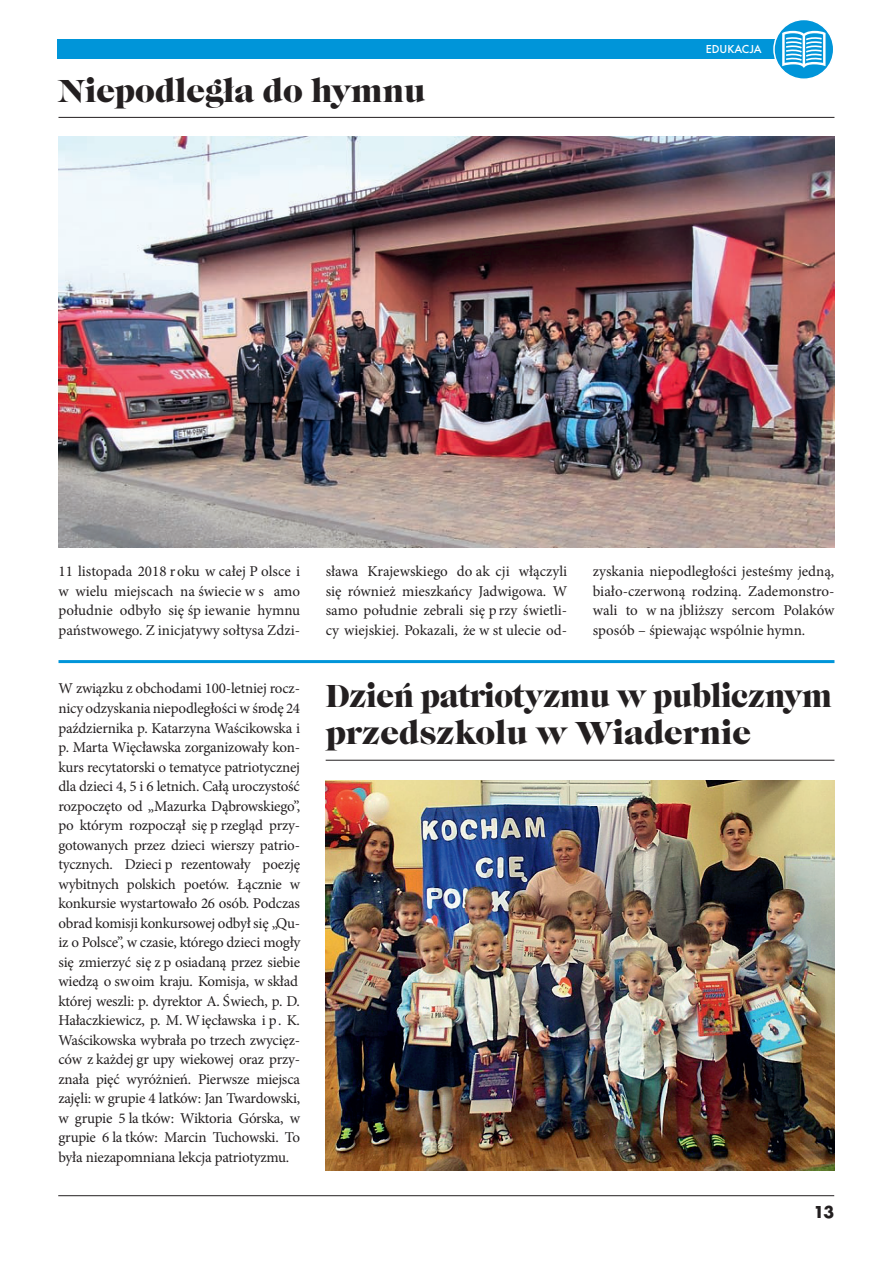
<style>
.page{position:relative;width:893px;height:1263px;background:#fff}
.page>*{position:absolute;margin:0;border:0;box-sizing:border-box;transform-origin:0 0}
.t1{font:33px/37.5px "Caslon Gra DCE";color:#231f20;scale:.95 1}
.t2{font:33px "Caslon Gra DCE";color:#231f20}
.t3{font:700 18px "Futura TCE";color:#231f20}
.t4{font:15px/19.5px "Minion Pro";letter-spacing:-.015em;color:#231f20;text-align:justify}
.t5{font:500 12px "Futura TCE";color:#fff}
</style>
<div class="page">
<hr style="left:58px;top:1195px;width:776px;height:1px;background:#231f20">
<img style="left:58px;top:136px;width:776px;height:411px">
<img style="left:326px;top:780px;width:508px;height:390px">
<div style="left:58px;top:39px;width:718px;height:19px;background:#0095d9"></div>
<svg style="left:774px;top:20px;width:60px;height:59px"></svg>
<div style="left:773px;top:19px;width:61px;height:61px;border:2px solid #fff;border-radius:50%"></div>
<svg style="left:782px;top:31px;width:43px;height:37px"></svg>
<hr style="left:58px;top:660px;width:776px;height:3px;background:#0095d9">
<hr style="left:326px;top:760px;width:508px;height:1px;background:#231f20">
<hr style="left:58px;top:117px;width:776px;height:1px;background:#231f20">
<h1 class="t2" style="left:58px;top:72px;width:368px">Niepodległa do hymnu</h1>
<p class="t5" style="left:706px;top:42px;width:57px">EDUKACJA</p>
<p class="t4" style="left:58px;top:562px;width:243px">11 listopada 2018 roku w całej P olsce i w wielu miejscach na świecie w s amo południe odbyło się śp iewanie hymnu państwowego. Z inicjatywy sołtysa Zdzi-</p>
<p class="t4" style="left:326px;top:562px;width:243px">sława Krajewskiego do ak cji włączyli się również mieszkańcy Jadwigowa. W samo południe zebrali się p rzy świetli&shy;cy wiejskiej. Pokazali, że w st ulecie od-</p>
<p class="t4" style="left:593px;top:562px;width:243px">zyskania niepodległości jesteśmy jedną, biało-czerwoną rodziną. Zademonstro&shy;wali to w na jbliższy sercom Polaków sposób – śpiewając wspólnie hymn.</p>
<p class="t4" style="left:58px;top:679px;width:243px;text-align:left">W związku z obchodami 100-letniej rocz&shy;nicy odzyskania niepodległości w środę 24 października p. Katarzyna Waścikowska i p. Marta Więcławska zorganizowały kon&shy;kurs recytatorski o tematyce patriotycznej dla dzieci 4, 5 i 6 letnich. Całą uroczystość rozpoczęto od „Mazurka Dąbrowskiego”, po którym rozpoczął się p rzegląd przy&shy;gotowanych przez dzieci wierszy patrio&shy;tycznych. Dzieci p rezentowały poezję wybitnych polskich poetów. Łącznie w konkursie wystartowało 26 osób. Podczas obrad komisji konkursowej odbył się „Qu&shy;iz o Polsce”, w czasie, którego dzieci mogły się zmierzyć się z p osiadaną przez siebie wiedzą o swoim kraju. Komisja, w skład której weszli: p. dyrektor A. Świech, p. D.<br>Hałaczkiewicz, p. M. Więcławska i p. K.<br>Waścikowska wybrała po trzech zwycięz&shy;ców z każdej gr upy wiekowej oraz przy&shy;znała pięć wyróżnień. Pierwsze miejsca zajęli: w grupie 4 latków: Jan Twardowski, w grupie 5 la tków: Wiktoria Górska, w grupie 6 la tków: Marcin Tuchowski. To była niezapomniana lekcja patriotyzmu.</p>
<h1 class="t1" style="left:326px;top:678px;width:534px">Dzień patriotyzmu w publicznym przedszkolu w Wiadernie</h1>
<p class="t3" style="left:814px;top:1201px;width:22px">13</p>
</div>
